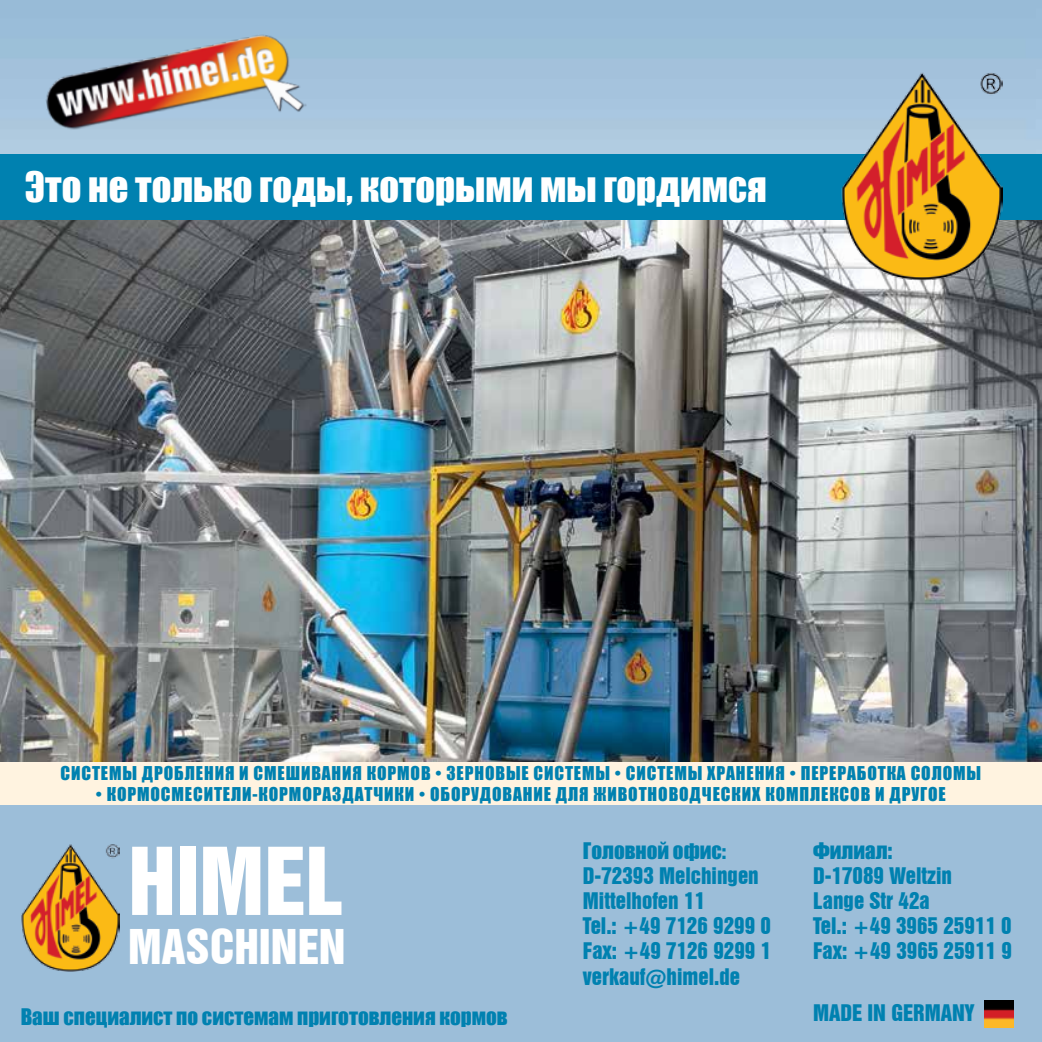
<style>
.page{position:relative;width:1042px;height:1042px;background:#fff}
.page>*{position:absolute;margin:0;border:0;box-sizing:border-box;transform-origin:0 0}
.t1{font:85.23px "Swiss 921 BT Regular A";color:#fff}
.t2{font:43.93px "Swiss 921 BT Regular A";color:#fff}
.t3{font:38.5px "Impact";color:#fff}
.t4{font:21px/25.2px "Swiss 921 BT Regular A";color:#0081b0}
.t5{font:21px "Impact";color:#0081b0}
.t6{font:17.5px "Impact";letter-spacing:.05em;color:#0081b0}
.s1{font-family:"Swiss 921 BT Regular A"}
</style>
<div class="page">
<img style="left:0;top:0;width:1042px;height:806px">
<div style="left:0;top:806px;width:1042px;height:236px;background:#9cbed9"></div>
<img style="left:0;top:220px;width:1042px;height:542px">
<div style="left:0;top:155px;width:1042px;height:65px;background:#0081b0"></div>
<img style="left:21px;top:844px;width:99px;height:127px">
<img style="left:984px;top:1000px;width:29px;height:28px">
<img style="left:842px;top:72px;width:160px;height:208px">
<img style="left:41px;top:30px;width:266px;height:110px">
<h3 class="t3" style="left:25px;top:157px;width:743px">Это не только годы, которыми мы гордимся</h3>
<p class="t6" style="left:61px;top:760px;width:238px">Системы дробления и смешив</p>
<p class="t6" style="left:322px;top:760px;width:661px">ания кормов • Зерновые системы • Системы хранения • Переработка соломы</p>
<p class="t6" style="left:96px;top:781px;width:299px">• Кормосм есители-кормораздатчики</p>
<p class="t6" style="left:419px;top:781px;width:379px">• Оборудование для животноводческих компл</p>
<p class="t6" style="left:821px;top:781px;width:126px">ексов и другое</p>
<p class="t5" style="left:583px;top:834px;width:145px">Гoловной офис:</p>
<p class="t4" style="left:583px;top:863px;width:190px">D-72393 Melchingen<br>Mittelhofen 11<br>Tel.: +49 7126 9299 0<br>Fax: +49 7126 9299 1 verkauf@himel.de</p>
<p class="t5" style="left:813px;top:834px;width:81px">Филиал<span class="s1">:</span></p>
<p class="t4" style="left:813px;top:863px;width:200px">D-17089 Weltzin<br>Lange Str 42a<br>Tel.: +49 3965 25911 0<br>Fax: +49 3965 25911 9</p>
<h1 class="t1" style="left:128px;top:825px;width:215px">HIMEL</h1>
<h2 class="t2" style="left:128px;top:918px;width:219px">Maschinen</h2>
<p class="t5" style="left:21px;top:1000px;width:488px">Ваш специалист по системам приготовления кормов</p>
<p class="t4" style="left:813px;top:1000px;width:163px">Made in Germany</p>
</div>
